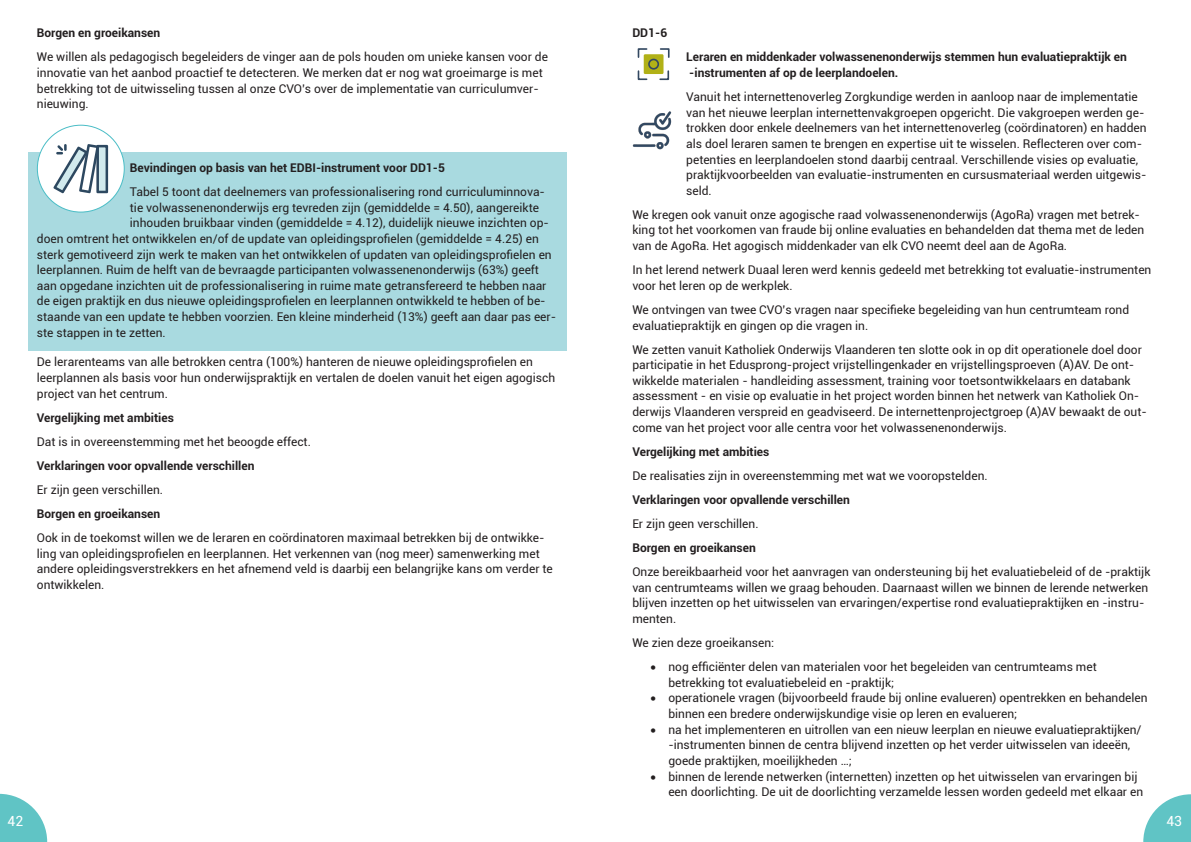
<style>
.page{position:relative;width:1191px;height:842px;background:#fff}
.page>*{position:absolute;margin:0;border:0;box-sizing:border-box;transform-origin:0 0}
.t1{font:14px "Roboto";color:#fff}
.Tekst_blauw_blokje{font:12px/15.6px "Roboto";color:#231f20}
.Titel_blauw_blokje{font:700 12px/15.6px "Roboto";color:#231f20}
</style>
<div class="page">
<svg style="left:1143px;top:794px;width:48px;height:48px"></svg>
<svg style="left:0;top:794px;width:47px;height:48px"></svg>
<div style="left:28px;top:152px;width:539px;height:34px;background:#a9dae0"></div>
<div style="left:28px;top:176px;width:539px;height:175px;background:#a9dae0"></div>
<div style="left:37px;top:125px;width:87px;height:87px;background:#fff;border-radius:50%"></div>
<svg style="left:53px;top:144px;width:55px;height:49px"></svg>
<div style="left:643px;top:54px;width:20px;height:20px;background:#b1b117"></div>
<svg style="left:637px;top:48px;width:11px;height:11px"></svg>
<svg style="left:637px;top:69px;width:11px;height:11px"></svg>
<svg style="left:659px;top:69px;width:11px;height:11px"></svg>
<svg style="left:659px;top:48px;width:11px;height:11px"></svg>
<div style="left:648px;top:59px;width:11px;height:11px;border:2px solid #334861;border-radius:50%"></div>
<img style="left:632px;top:111px;width:40px;height:39px">
<p class="Titel_blauw_blokje" style="left:37px;top:25px;width:125px">Borgen en groeikansen</p>
<p class="Tekst_blauw_blokje" style="left:37px;top:49px;width:512px">We willen als pedagogisch begeleiders de vinger aan de pols houden om unieke kansen voor de innovatie van het aanbod proactief te detecteren. We merken dat er nog wat groeimarge is met betrekking tot de uitwisseling tussen al onze CVO’s over de implementatie van curriculumver&shy;nieuwing.</p>
<p class="Titel_blauw_blokje" style="left:130px;top:159px;width:316px">Bevindingen op basis van het EDBI-instrument voor DD1-5</p>
<p class="Tekst_blauw_blokje" style="left:130px;top:184px;width:416px">Tabel 5 toont dat deelnemers van professionalisering rond curriculuminnova-</p>
<p class="Tekst_blauw_blokje" style="left:130px;top:199px;width:410px">tie volwassenenonderwijs erg tevreden zijn (gemiddelde = 4.50), aangereikte</p>
<p class="Tekst_blauw_blokje" style="left:130px;top:215px;width:420px">inhouden bruikbaar vinden (gemiddelde = 4.12), duidelijk nieuwe inzichten op-</p>
<p class="Tekst_blauw_blokje" style="left:37px;top:230px;width:503px">doen omtrent het ontwikkelen en/of de update van opleidingsprofielen (gemiddelde = 4.25) en</p>
<p class="Tekst_blauw_blokje" style="left:37px;top:246px;width:516px">sterk gemotiveerd zijn werk te maken van het ontwikkelen of updaten van opleidingsprofielen en</p>
<p class="Tekst_blauw_blokje" style="left:37px;top:262px;width:503px">leerplannen. Ruim de helft van de bevraagde participanten volwassenenonderwijs (63%) geeft</p>
<p class="Tekst_blauw_blokje" style="left:37px;top:277px;width:511px">aan opgedane inzichten uit de professionalisering in ruime mate getransfereerd te hebben naar</p>
<p class="Tekst_blauw_blokje" style="left:37px;top:293px;width:510px">de eigen praktijk en dus nieuwe opleidingsprofielen en leerplannen ontwikkeld te hebben of be-</p>
<p class="Tekst_blauw_blokje" style="left:37px;top:308px;width:521px">staande van een update te hebben voorzien. Een kleine minderheid (13%) geeft aan daar pas eer-</p>
<p class="Tekst_blauw_blokje" style="left:37px;top:324px;width:130px">ste stappen in te zetten.</p>
<p class="Tekst_blauw_blokje" style="left:37px;top:354px;width:520px">De lerarenteams van alle betrokken centra (100%) hanteren de nieuwe opleidingsprofielen en leerplannen als basis voor hun onderwijspraktijk en vertalen de doelen vanuit het eigen agogisch project van het centrum.</p>
<p class="Titel_blauw_blokje" style="left:37px;top:409px;width:139px">Vergelijking met ambities</p>
<p class="Tekst_blauw_blokje" style="left:37px;top:433px;width:275px">Dat is in overeenstemming met het beoogde effect.</p>
<p class="Titel_blauw_blokje" style="left:37px;top:457px;width:219px">Verklaringen voor opvallende verschillen</p>
<p class="Tekst_blauw_blokje" style="left:37px;top:481px;width:128px">Er zijn geen verschillen.</p>
<p class="Titel_blauw_blokje" style="left:37px;top:505px;width:125px">Borgen en groeikansen</p>
<p class="Tekst_blauw_blokje" style="left:37px;top:530px;width:517px">Ook in de toekomst willen we de leraren en coördinatoren maximaal betrekken bij de ontwikke&shy;ling van opleidingsprofielen en leerplannen. Het verkennen van (nog meer) samenwerking met andere opleidingsverstrekkers en het afnemend veld is daarbij een belangrijke kans om verder te ontwikkelen.</p>
<p class="Titel_blauw_blokje" style="left:632px;top:25px;width:36px">DD1-6</p>
<p class="Titel_blauw_blokje" style="left:686px;top:49px;width:442px">Leraren en middenkader volwassenenonderwijs stemmen hun evaluatiepraktijk en -instrumenten af op de leerplandoelen.</p>
<p class="Tekst_blauw_blokje" style="left:686px;top:89px;width:462px">Vanuit het internettenoverleg Zorgkundige werden in aanloop naar de implementatie van het nieuwe leerplan internettenvakgroepen opgericht. Die vakgroepen werden ge&shy;trokken door enkele deelnemers van het internettenoverleg (coördinatoren) en hadden als doel leraren samen te brengen en expertise uit te wisselen. Reflecteren over com&shy;petenties en leerplandoelen stond daarbij centraal. Verschillende visies op evaluatie, praktijkvoorbeelden van evaluatie-instrumenten en cursusmateriaal werden uitgewis&shy;seld.</p>
<p class="Tekst_blauw_blokje" style="left:632px;top:206px;width:513px">We kregen ook vanuit onze agogische raad volwassenenonderwijs (AgoRa) vragen met betrek&shy;king tot het voorkomen van fraude bij online evaluaties en behandelden dat thema met de leden van de AgoRa. Het agogisch middenkader van elk CVO neemt deel aan de AgoRa.</p>
<p class="Tekst_blauw_blokje" style="left:632px;top:262px;width:520px">In het lerend netwerk Duaal leren werd kennis gedeeld met betrekking tot evaluatie-instrumenten voor het leren op de werkplek.</p>
<p class="Tekst_blauw_blokje" style="left:632px;top:301px;width:498px">We ontvingen van twee CVO’s vragen naar specifieke begeleiding van hun centrumteam rond evaluatiepraktijk en gingen op die vragen in.</p>
<p class="Tekst_blauw_blokje" style="left:632px;top:341px;width:516px">We zetten vanuit Katholiek Onderwijs Vlaanderen ten slotte ook in op dit operationele doel door participatie in het Edusprong-project vrijstellingenkader en vrijstellingsproeven (A)AV. De ont&shy;wikkelde materialen - handleiding assessment, training voor toetsontwikkelaars en databank assessment - en visie op evaluatie in het project worden binnen het netwerk van Katholiek On&shy;derwijs Vlaanderen verspreid en geadviseerd. De internettenprojectgroep (A)AV bewaakt de out&shy;come van het project voor alle centra voor het volwassenenonderwijs.</p>
<p class="Titel_blauw_blokje" style="left:632px;top:443px;width:139px">Vergelijking met ambities</p>
<p class="Tekst_blauw_blokje" style="left:632px;top:467px;width:357px">De realisaties zijn in overeenstemming met wat we vooropstelden.</p>
<p class="Titel_blauw_blokje" style="left:632px;top:491px;width:219px">Verklaringen voor opvallende verschillen</p>
<p class="Tekst_blauw_blokje" style="left:632px;top:515px;width:128px">Er zijn geen verschillen.</p>
<p class="Titel_blauw_blokje" style="left:632px;top:540px;width:125px">Borgen en groeikansen</p>
<p class="Tekst_blauw_blokje" style="left:632px;top:564px;width:519px">Onze bereikbaarheid voor het aanvragen van ondersteuning bij het evaluatiebeleid of de -praktijk van centrumteams willen we graag behouden. Daarnaast willen we binnen de lerende netwerken blijven inzetten op het uitwisselen van ervaringen/expertise rond evaluatiepraktijken en -instru&shy;menten.</p>
<p class="Tekst_blauw_blokje" style="left:632px;top:635px;width:143px">We zien deze groeikansen:</p>
<p class="Tekst_blauw_blokje" style="left:668px;top:659px;width:430px;text-indent:-18px">• nog efficiënter delen van materialen voor het begeleiden van centrumteams met betrekking tot evaluatiebeleid en -praktijk;</p>
<p class="Tekst_blauw_blokje" style="left:668px;top:690px;width:481px;text-indent:-18px">• operationele vragen (bijvoorbeeld fraude bij online evalueren) opentrekken en behandelen binnen een bredere onderwijskundige visie op leren en evalueren;</p>
<p class="Tekst_blauw_blokje" style="left:668px;top:721px;width:474px;text-indent:-18px">• na het implementeren en uitrollen van een nieuw leerplan en nieuwe evaluatiepraktijken/ -instrumenten binnen de centra blijvend inzetten op het verder uitwisselen van ideeën, goede praktijken, moeilijkheden …;</p>
<p class="Tekst_blauw_blokje" style="left:668px;top:768px;width:476px;text-indent:-18px">• binnen de lerende netwerken (internetten) inzetten op het uitwisselen van ervaringen bij een doorlichting. De uit de doorlichting verzamelde lessen worden gedeeld met elkaar en</p>
<p class="t1" style="left:8px;top:811px;width:17px">42</p>
<p class="t1" style="left:1166px;top:811px;width:17px">43</p>
</div>
